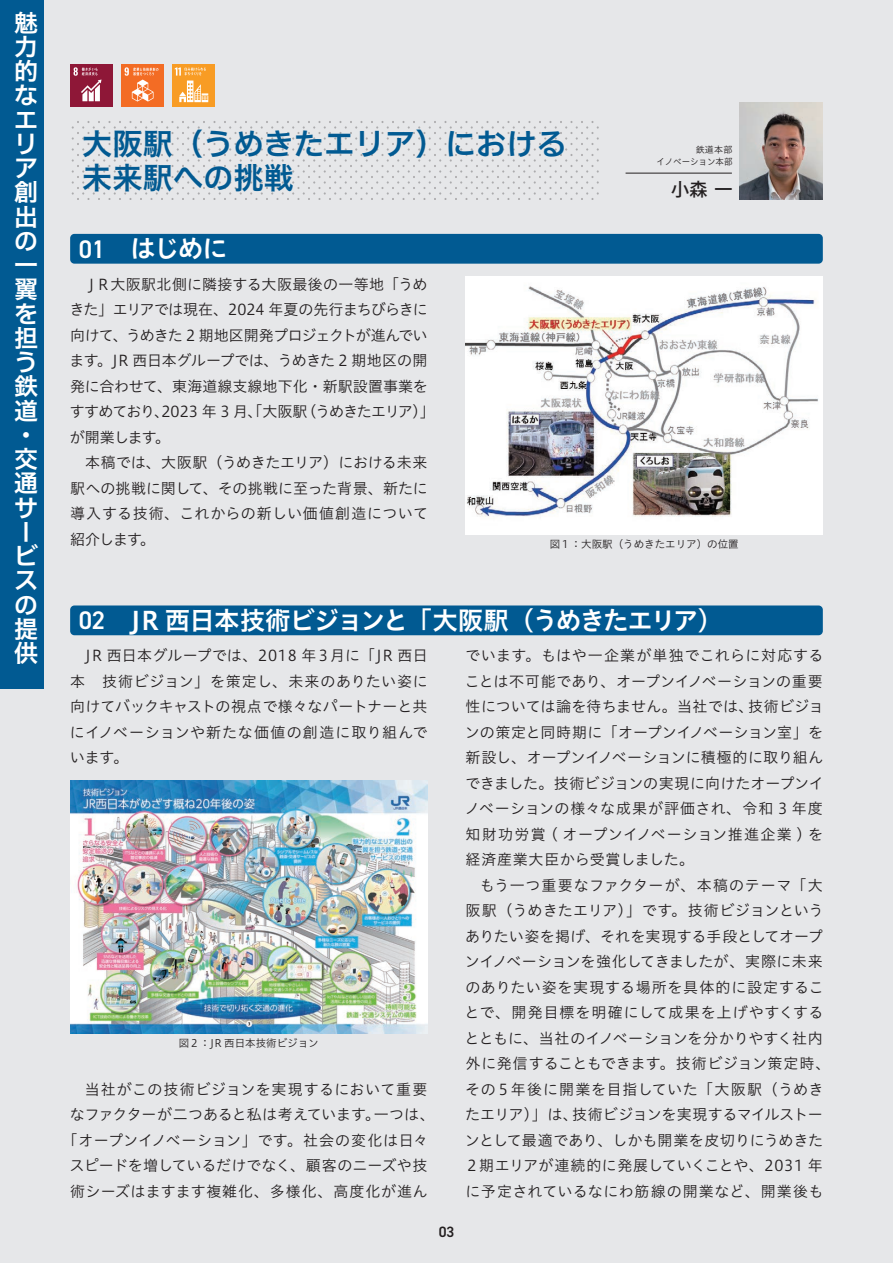
<style>
.page{position:relative;width:893px;height:1263px;background:#e6e7e9}
.page>*{position:absolute;margin:0;border:0;box-sizing:border-box;transform-origin:0 0}
.t1{font:30px/34.5px "Hiragino UD Sans F Std W6";letter-spacing:.01em;color:#015a92}
.t2{font:25.5px "Hiragino UD Sans Std N W6";letter-spacing:-.05em;color:#fff}
.t3{font:24px/24.3px "Hiragino UD Sans F Std W6";color:#fff}
.t4{font:500 18px "Koz Go Pro";color:#231f20}
.t5{font:15px/25.5px "Hiragino UD Sans Std N W3";letter-spacing:.01em;color:#231f20;text-align:justify}
.t6{font:15px/25.5px "Hiragino UD Sans Std N W3";letter-spacing:-.015em;color:#231f20}
.t7{font:15px "Hiragino UD Sans Std N W3";letter-spacing:-.01em;color:#231f20}
.t8{font:15px "Hiragino UD Sans Std N W3";letter-spacing:.03em;color:#231f20}
.t9{font:15px "Hiragino UD Sans Std N W3";letter-spacing:.04em;color:#231f20}
.t10{font:15px "Hiragino UD Sans Std N W3";letter-spacing:.035em;color:#231f20}
.t11{font:600 15px "DIN2014";color:#231f20}
.t12{font:10.5px "Hiragino UD Sans Std N W3";color:#231f20}
.t13{font:9px/12px "Hiragino UD Sans Std N W3";color:#231f20;text-align:right}
.s1{font-family:"DIN2014";font-weight:600}
</style>
<div class="page">
<svg style="left:71px;top:121px;width:528px;height:79px"></svg>
<div style="left:70px;top:64px;width:43px;height:42px;background:#8e1737"></div>
<svg style="left:73px;top:67px;width:28px;height:34px"></svg>
<div style="left:121px;top:64px;width:43px;height:42px;background:#f36c24"></div>
<svg style="left:125px;top:67px;width:33px;height:34px"></svg>
<div style="left:172px;top:64px;width:43px;height:42px;background:#f89c24"></div>
<svg style="left:175px;top:67px;width:33px;height:35px"></svg>
<hr style="left:626px;top:173px;width:106px;height:1px;background:#231f20">
<img style="left:739px;top:103px;width:84px;height:97px">
<div style="left:70px;top:234px;width:753px;height:30px;background:#015a92;border-radius:4px"></div>
<img style="left:466px;top:276px;width:357px;height:259px">
<div style="left:70px;top:605px;width:753px;height:30px;background:#015a92;border-radius:4px"></div>
<img style="left:70px;top:781px;width:357px;height:252px">
<div style="left:0;top:0;width:43px;height:689px;background:#015a92"></div>
<h3 class="t3" style="left:14px;top:9px;width:25px">魅力的なエリア創出の一翼を担う鉄道・交通サービスの提供</h3>
<h1 class="t1" style="left:82px;top:125px;width:486px">大阪駅（うめきたエリア）における未来駅への挑戦</h1>
<h2 class="t2" style="left:79px;top:229px;width:151px"><span class="s1">01</span> はじめに</h2>
<p class="t13" style="left:656px;top:143px;width:78px">鉄道本部<br>イノベーション本部</p>
<p class="t4" style="left:671px;top:178px;width:63px">小森一</p>
<p class="t6" style="left:69px;top:270px;width:367px;text-indent:14px">ＪＲ大阪駅北側に隣接する大阪最後の一等地「うめきた」エリアでは現在、2024 年夏の先行まちびらきに向けて、うめきた 2 期地区開発プロジェクトが進んでいます。JR 西日本グループでは、うめきた 2 期地区の開発に合わせて、東海道線支線地下化・新駅設置事業をすすめており、2023 年 3 月、「大阪駅（うめきたエリア）」が開業します。</p>
<p class="t5" style="left:70px;top:449px;width:359px;text-indent:15px">本稿では、大阪駅（うめきたエリア）における未来駅への挑戦に関して、その挑戦に至った背景、新たに導入する技術、これからの新しい価値創造について紹介します。</p>
<p class="t12" style="left:550px;top:536px;width:190px">図１：大阪駅（うめきたエリア）の位置</p>
<h2 class="t2" style="left:79px;top:601px;width:646px"><span class="s1">02</span> JR 西日本技術ビジョンと「大阪駅（うめきたエリア）</h2>
<p class="t5" style="left:70px;top:642px;width:360px;text-indent:15px">JR 西日本グループでは、2018 年３月に「JR 西日本　技術ビジョン」を策定し、未来のありたい姿に向けてバックキャストの視点で様々なパートナーと共にイノベーションや新たな価値の創造に取り組んでいます。</p>
<p class="t12" style="left:179px;top:1035px;width:142px">図２：JR 西日本技術ビジョン</p>
<p class="t10" style="left:85px;top:1078px;width:344px">当社がこの技術ビジョンを実現するにおいて重要</p>
<p class="t7" style="left:70px;top:1103px;width:366px">なファクターが二つあると私は考えています。一つは、</p>
<p class="t8" style="left:63px;top:1129px;width:367px">「オープンイノベーション」です。社会の変化は日々</p>
<p class="t5" style="left:70px;top:1152px;width:359px">スピードを増しているだけでなく、顧客のニーズや技</p>
<p class="t9" style="left:70px;top:1180px;width:359px">術シーズはますます複雑化、多様化、高度化が進ん</p>
<p class="t11" style="left:439px;top:1222px;width:17px">03</p>
<p class="t5" style="left:465px;top:642px;width:361px">でいます。もはや一企業が単独でこれらに対応することは不可能であり、オープンイノベーションの重要性については論を待ちません。当社では、技術ビジョンの策定と同時期に「オープンイノベーション室」を新設し、オープンイノベーションに積極的に取り組んできました。技術ビジョンの実現に向けたオープンイノベーションの様々な成果が評価され、令和 3 年度知財功労賞 ( オープンイノベーション推進企業 ) を経済産業大臣から受賞しました。</p>
<p class="t5" style="left:464px;top:871px;width:367px;text-align:center">もう一つ重要なファクターが、本稿のテーマ「大<br>阪駅（うめきたエリア）」です。技術ビジョンというありたい姿を掲げ、それを実現する手段としてオープンイノベーションを強化してきましたが、実際に未来のありたい姿を実現する場所を具体的に設定することで、開発目標を明確にして成果を上げやすくするとともに、当社のイノベーションを分かりやすく社内外に発信することもできます。技術ビジョン策定時、その５年後に開業を目指していた「大阪駅（うめきたエリア）」は、技術ビジョンを実現するマイルストーンとして最適であり、しかも開業を皮切りにうめきた<br>２期エリアが連続的に発展していくことや、2031 年に予定されているなにわ筋線の開業など、開業後も</p>
</div>
